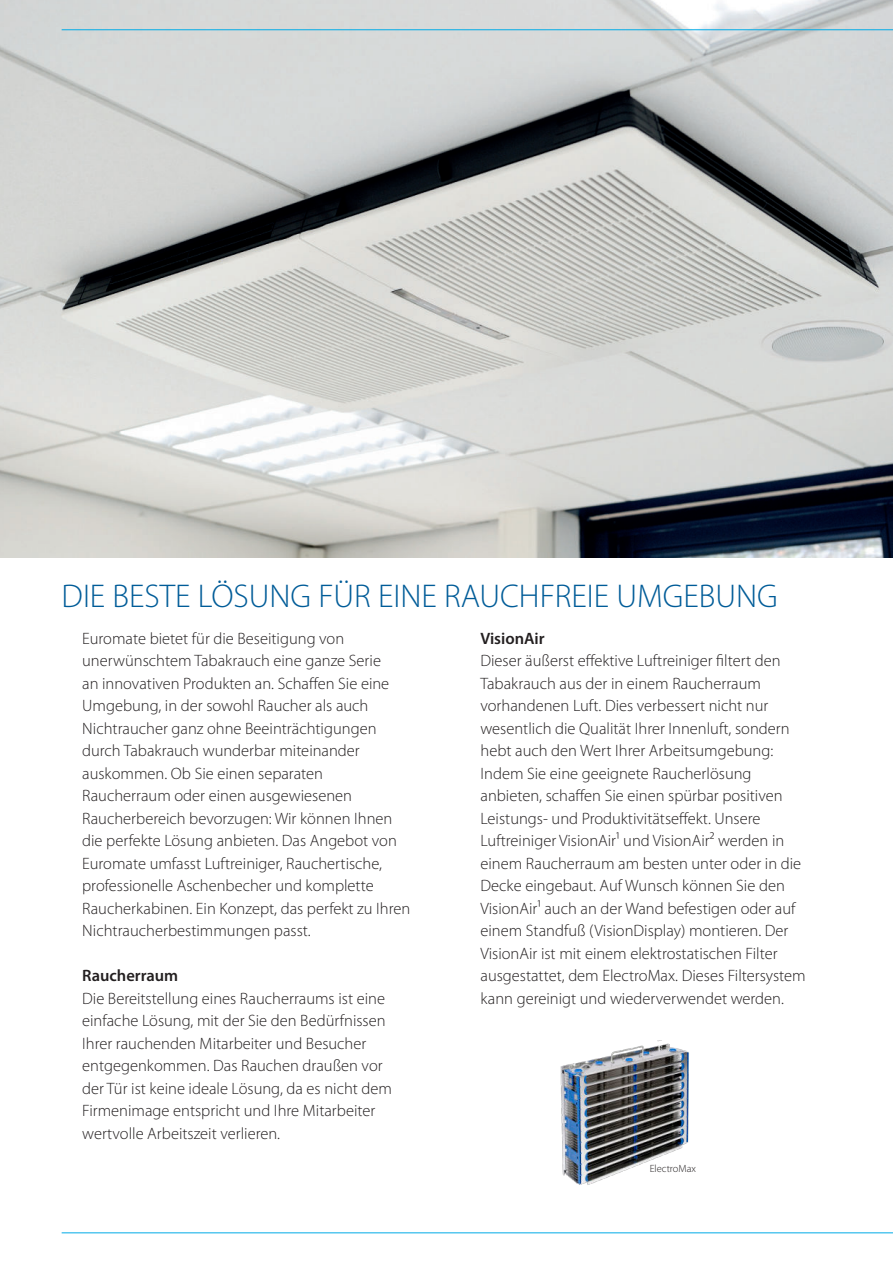
<style>
.page{position:relative;width:893px;height:1263px;background:#fff}
.page>*{position:absolute;margin:0;border:0;box-sizing:border-box;transform-origin:0 0}
.t1{font:300 33px "Myriad Pro";color:#005c98}
.t2{font:300 16.5px/22.5px "Myriad Pro";color:#231f20}
.t3{font:600 16.5px "Myriad Pro";color:#231f20}
.t4{font:300 10.5px "Myriad Pro";color:#231f20}
</style>
<div class="page">
<img style="left:0;top:0;width:893px;height:557px">
<img style="left:560px;top:1040px;width:129px;height:145px">
<hr style="left:62px;top:1232px;width:831px;height:1px;background:#00abe7">
<hr style="left:62px;top:29px;width:831px;height:1px;background:#00abe7">
<h1 class="t1" style="left:62px;top:579px;width:718px">DIE BESTE LÖSUNG FÜR EINE RAUCHFREIE UMGEBUNG</h1>
<p class="t2" style="left:82px;top:627px;width:330px">Euromate bietet für die Beseitigung von unerwünschtem Tabakrauch eine ganze Serie<br>an innovativen Produkten an. Schaffen Sie eine Umgebung, in der sowohl Raucher als auch Nichtraucher ganz ohne Beeinträchtigungen durch Tabakrauch wunderbar miteinander auskommen. Ob Sie einen separaten Raucherraum oder einen ausgewiesenen Raucherbereich bevorzugen: Wir können Ihnen die perfekte Lösung anbieten. Das Angebot von Euromate umfasst Luftreiniger, Rauchertische, professionelle Aschenbecher und komplette Raucherkabinen. Ein Konzept, das perfekt zu Ihren Nichtraucherbestimmungen passt.</p>
<p class="t3" style="left:82px;top:969px;width:98px">Raucherraum</p>
<p class="t2" style="left:82px;top:987px;width:311px">Die Bereitstellung eines Raucherraums ist eine einfache Lösung, mit der Sie den Bedürfnissen Ihrer rauchenden Mitarbeiter und Besucher entgegenkommen. Das Rauchen draußen vor der Tür ist keine ideale Lösung, da es nicht dem Firmenimage entspricht und Ihre Mitarbeiter wertvolle Arbeitszeit verlieren.</p>
<p class="t3" style="left:480px;top:632px;width:66px">VisionAir</p>
<p class="t2" style="left:480px;top:650px;width:327px">Dieser äußerst effektive Luftreiniger filtert den Tabakrauch aus der in einem Raucherraum vorhandenen Luft. Dies verbessert nicht nur wesentlich die Qualität Ihrer Innenluft, sondern hebt auch den Wert Ihrer Arbeitsumgebung:<br>Indem Sie eine geeignete Raucherlösung anbieten, schaffen Sie einen spürbar positiven Leistungs- und Produktivitätseffekt. Unsere Luftreiniger VisionAir¹ und VisionAir² werden in einem Raucherraum am besten unter oder in die Decke eingebaut. Auf Wunsch können Sie den VisionAir¹ auch an der Wand befestigen oder auf einem Standfuß (VisionDisplay) montieren. Der VisionAir ist mit einem elektrostatischen Filter ausgestattet, dem ElectroMax. Dieses Filtersystem kann gereinigt und wiederverwendet werden.</p>
<p class="t4" style="left:650px;top:1163px;width:48px">ElectroMax</p>
</div>
